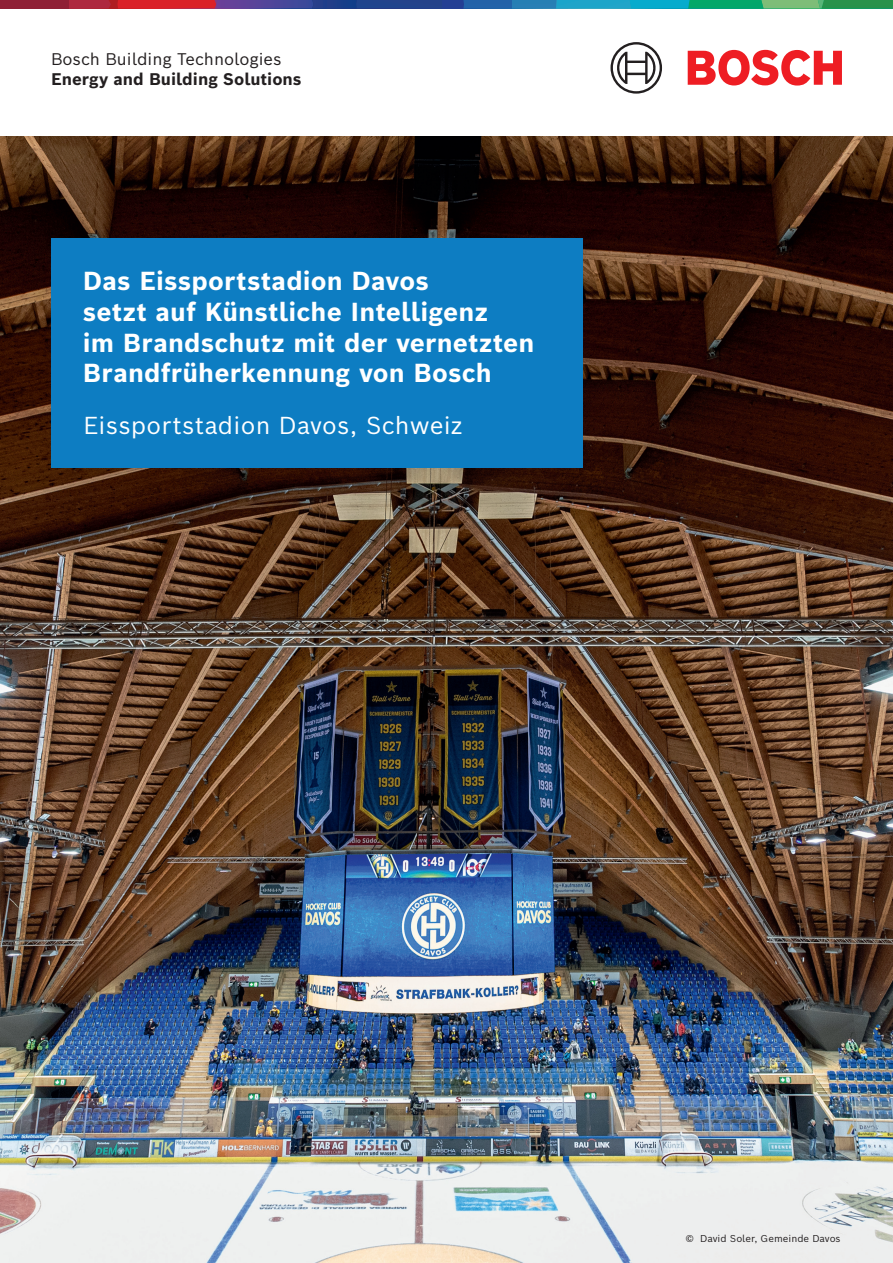
<style>
.page{position:relative;width:893px;height:1263px;background:#fff}
.page>*{position:absolute;margin:0;border:0;box-sizing:border-box;transform-origin:0 0}
.t1{font:700 25.5px/30.6px "Bosch Sans";letter-spacing:.005em;color:#fff}
.t2{font:24px "Bosch Sans";letter-spacing:.01em;color:#fff}
.t3{font:700 16.5px "Bosch Sans";color:#231f20}
.t4{font:16.5px "Bosch Sans";color:#231f20}
.t5{font:9.75px "Bosch Sans";color:#231f20}
</style>
<div class="page">
<img style="left:0;top:136px;width:893px;height:1127px">
<div style="left:0;top:0;width:69px;height:9px;background:#8f1f35"></div>
<svg style="left:69px;top:0;width:824px;height:9px;background:#476a80"></svg>
<svg style="left:688px;top:50px;width:154px;height:36px"></svg>
<svg style="left:610px;top:42px;width:52px;height:52px"></svg>
<div style="left:51px;top:238px;width:531px;height:230px;background:#0d7dc2"></div>
<p class="t4" style="left:51px;top:48px;width:232px">Bosch Building Technologies</p>
<p class="t3" style="left:51px;top:68px;width:252px">Energy and Building Solutions</p>
<p class="t1" style="left:83px;top:265px;width:453px">Das Eissportstadion Davos<br>setzt auf Künstliche Intelligenz<br>im Brandschutz mit der vernetzten<br>Brandfrüherkennung von Bosch</p>
<p class="t2" style="left:83px;top:409px;width:381px">Eissportstadion Davos, Schweiz</p>
<p class="t5" style="left:685px;top:1231px;width:157px">© David Soler, Gemeinde Davos</p>
</div>
